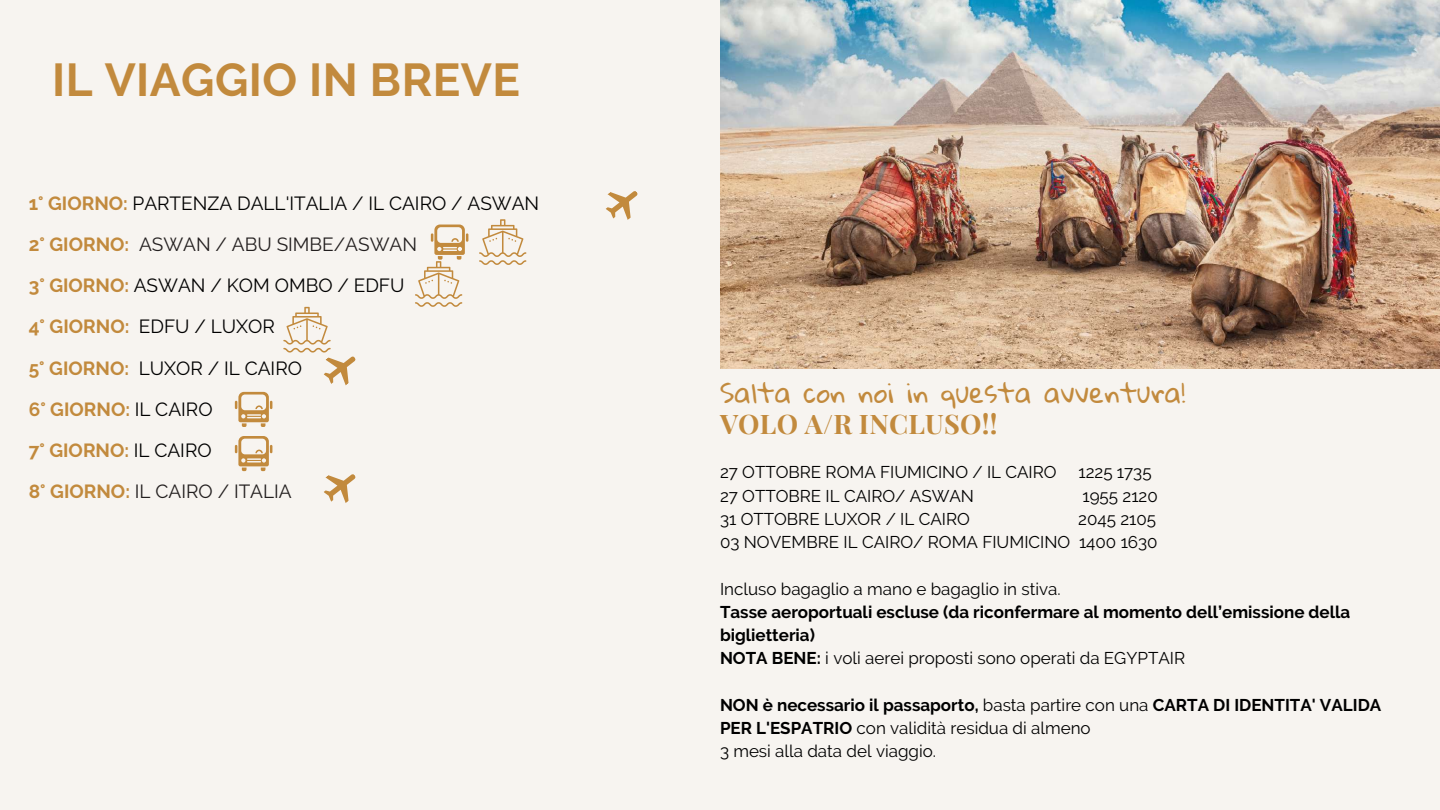
<style>
.page{position:relative;width:1440px;height:810px;background:#f7f4f0}
.page>*{position:absolute;margin:0;border:0;box-sizing:border-box;transform-origin:0 0}
.t1{font:700 46px "Raleway";letter-spacing:.01em;color:#c28a3d}
.t2{font:27px "Gloria Hallelujah";letter-spacing:.01em;color:#c28a3d}
.t3{font:700 27px "Playfair Display";letter-spacing:.01em;color:#c28a3d}
.t4{font:19px/41.2px "Raleway";color:#000}
.t5{font:17px/23.2px "Raleway";color:#000;text-align:right}
.t6{font:700 17px/23.2px "Raleway";color:#000}
.s1{font-weight:700;color:#c28a3d}
.s2{color:#231f1f}
.s3{font-weight:400}
.s4{font-weight:700}
</style>
<div class="page">
<svg style="left:605px;top:191px;width:33px;height:29px"></svg>
<img style="left:720px;top:0;width:720px;height:368px">
<svg style="left:324px;top:474px;width:32px;height:29px"></svg>
<svg style="left:235px;top:392px;width:37px;height:35px"></svg>
<svg style="left:235px;top:436px;width:37px;height:35px"></svg>
<svg style="left:415px;top:225px;width:53px;height:82px"></svg>
<svg style="left:283px;top:307px;width:73px;height:79px"></svg>
<svg style="left:479px;top:219px;width:47px;height:46px"></svg>
<h1 class="t1" style="left:52px;top:53px;width:469px">IL VIAGGIO IN BREVE</h1>
<p class="t4" style="left:29px;top:182px;width:512px"><span class="s1">1° GIORNO:</span> PARTENZA DALL'ITALIA / IL CAIRO / ASWAN<br><span class="s1">2° GIORNO:</span> <span class="s2">ASWAN / ABU SIMBE/ASWAN<br></span><span class="s1">3° GIORNO:</span> ASWAN / KOM OMBO / EDFU<br><span class="s1">4° GIORNO:</span> EDFU / LUXOR<br><span class="s1">5° GIORNO:</span> LUXOR / IL CAIRO<br><span class="s1">6° GIORNO:</span> IL CAIRO<br><span class="s1">7° GIORNO:</span> IL CAIRO<br><span class="s1">8° GIORNO:</span> <span class="s2">IL CAIRO / ITALIA</span></p>
<h2 class="t2" style="left:720px;top:378px;width:467px">Salta con noi in questa avventura!</h2>
<h2 class="t3" style="left:720px;top:405px;width:279px">VOLO A/R INCLUSO!!</h2>
<p class="t5" style="left:720px;top:461px;width:338px">27 OTTOBRE ROMA FIUMICINO / IL CAIRO</p>
<p class="t5" style="left:1078px;top:461px;width:75px">1225 1735</p>
<p class="t5" style="left:720px;top:484px;width:256px">27 OTTOBRE IL CAIRO/ ASWAN</p>
<p class="t5" style="left:1082px;top:484px;width:77px">1955 2120</p>
<p class="t5" style="left:720px;top:507px;width:251px">31 OTTOBRE LUXOR / IL CAIRO</p>
<p class="t5" style="left:720px;top:507px;width:439px">2045 2105<br>03 NOVEMBRE IL CAIRO/ ROMA FIUMICINO 1400 1630</p>
<p class="t5" style="left:720px;top:577px;width:342px">Incluso bagaglio a mano e bagaglio in stiva.</p>
<p class="t6" style="left:720px;top:600px;width:632px">Tasse aeroportuali escluse (da riconfermare al momento dell’emissione della biglietteria)<br>NOTA BENE: <span class="s3">i voli aerei proposti sono operati da EGYPTAIR</span></p>
<p class="t5" style="left:720px;top:693px;width:663px;text-align:left"><span class="s4">NON è necessario il passaporto,</span> basta partire con una <span class="s4">CARTA DI IDENTITA' VALIDA<br>PER L'ESPATRIO</span> con validità residua di almeno<br>3 mesi alla data del viaggio.</p>
</div>
